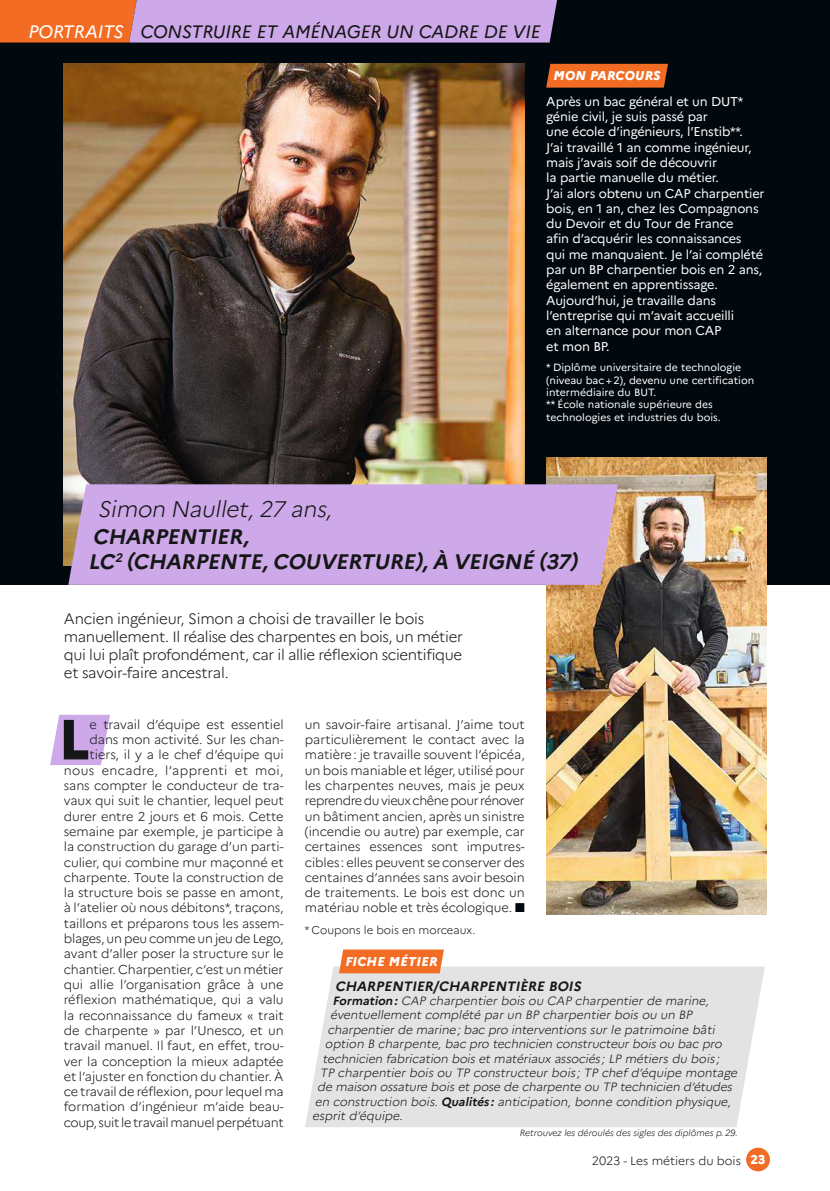
<style>
.page{position:relative;width:830px;height:1191px;background:#fff}
.page>*{position:absolute;margin:0;border:0;box-sizing:border-box;transform-origin:0 0}
.t1{font:800 56.4px "Marianne";color:#151616}
.t2{font:italic 300 22.5px "Marianne";color:#151616}
.t3{font:italic 700 21px/25.2px "Marianne";letter-spacing:-.015em;color:#151616}
.t4{font:italic 18px "Marianne";letter-spacing:-.01em;color:#151616}
.t5{font:italic 18px "Marianne";letter-spacing:-.01em;color:#fff}
.t6{font:300 15px/18px "Marianne";letter-spacing:-.025em;color:#151616}
.t7{font:italic 700 13.5px "Marianne";color:#151616}
.t8{font:300 12.75px/15.3px "Marianne";letter-spacing:-.005em;color:#151616;text-align:right}
.t9{font:12.75px/15.3px "Marianne";letter-spacing:-.015em;color:#fff}
.t10{font:italic 800 12.75px "Marianne";letter-spacing:.02em;color:#fff}
.t11{font:800 12.75px "Marianne";color:#fff}
.t12{font:italic 300 12px "Marianne";color:#151616}
.t13{font:300 12px "Marianne";color:#151616}
.t14{font:300 11.25px "Marianne";color:#151616}
.t15{font:10.5px/12.3px "Marianne";color:#fff}
.t16{font:italic 300 9px "Marianne";color:#151616}
.s1{color:#01080e}
.s2{font-weight:700}
</style>
<div class="page">
<div style="left:0;top:0;width:829px;height:585px;background:#01080e"></div>
<img style="left:64px;top:64px;width:460px;height:501px">
<img style="left:546px;top:457px;width:219px;height:457px">
<svg style="left:50px;top:715px;width:60px;height:50px;background:#d5b6ec"></svg>
<div style="left:746px;top:1147px;width:23px;height:24px;background:#f36c24;border-radius:50%"></div>
<div style="left:68px;top:484px;width:549px;height:101px;background:#cea9e9"></div>
<svg style="left:546px;top:64px;width:121px;height:24px;background:#e86722"></svg>
<div style="left:305px;top:966px;width:459px;height:161px;background:#e3e3e3"></div>
<svg style="left:339px;top:949px;width:104px;height:24px;background:#f3732f"></svg>
<svg style="left:0;top:0;width:557px;height:43px;background:#d397b6"></svg>
<h3 class="t5" style="left:28px;top:26px;width:97px">PORTRAITS</h3>
<h3 class="t4" style="left:140px;top:26px;width:401px">CONSTRUIRE ET AMÉNAGER UN CADRE DE VIE</h3>
<p class="t10" style="left:553px;top:72px;width:108px">MON PARCOURS</p>
<p class="t9" style="left:546px;top:95px;width:220px">Après un bac général et un DUT* génie civil, je suis passé par<br>une école d’ingénieurs, l’Enstib**.<br>J’ai travaillé 1 an comme ingénieur, mais j’avais soif de découvrir<br>la partie manuelle du métier.<br>J’ai alors obtenu un CAP charpentier bois, en 1 an, chez les Compagnons du Devoir et du Tour de France<br>afin d’acquérir les connaissances<br>qui me manquaient. Je l’ai complété par un BP charpentier bois en 2 ans, également en apprentissage.<br>Aujourd’hui, je travaille dans l’entreprise qui m’avait accueilli<br>en alternance pour mon CAP<br>et mon BP.</p>
<p class="t15" style="left:546px;top:363px;width:209px">* Diplôme universitaire de technologie (niveau bac+2), devenu une certification intermédiaire du BUT.<br>** École nationale supérieure des technologies et industries du bois.</p>
<h2 class="t2" style="left:97px;top:501px;width:239px">Simon Naullet, 27 ans,</h2>
<h3 class="t3" style="left:88px;top:527px;width:494px">CHARPENTIER,<br>LC<sup>2</sup> (CHARPENTE, COUVERTURE), À VEIGNÉ (37)</h3>
<p class="t6" style="left:64px;top:612px;width:400px">Ancien ingénieur, Simon a choisi de travailler le bois manuellement. Il réalise des charpentes en bois, un métier qui lui plaît profondément, car il allie réflexion scientifique et savoir-faire ancestral.</p>
<p class="t8" style="left:64px;top:718px;width:221px">e travail d’équipe est essentiel dans mon activité. Sur les chan&shy;tiers, il y a le chef d’équipe qui nous encadre, l’apprenti et moi, sans compter le conducteur de tra&shy;vaux qui suit le chantier, lequel peut durer entre 2 jours et 6 mois. Cette semaine par exemple, je participe à la construction du garage d’un parti&shy;culier, qui combine mur maçonné et charpente. Toute la construction de la structure bois se passe en amont, à l’atelier où nous débitons*, traçons, taillons et préparons tous les assem&shy;blages, un peu comme un jeu de Lego, avant d’aller poser la structure sur le chantier. Charpentier, c’est un métier qui allie l’organisation grâce à une réflexion mathématique, qui a valu la reconnaissance du fameux « trait de charpente » par l’Unesco, et un travail manuel. Il faut, en effet, trou&shy;ver la conception la mieux adaptée et l’ajuster en fonction du chantier. À ce travail de réflexion, pour lequel ma formation d’ingénieur m’aide beau&shy;coup, suit le travail manuel perpétuant</p>
<p class="t8" style="left:305px;top:718px;width:221px;text-align:justify">un savoir-faire artisanal. J’aime tout particulièrement le contact avec la matière: je travaille souvent l’épicéa, un bois maniable et léger, utilisé pour les charpentes neuves, mais je peux reprendre du vieux chêne pour rénover un bâtiment ancien, après un sinistre (incendie ou autre) par exemple, car certaines essences sont imputres&shy;cibles: elles peuvent se conserver des centaines d’années sans avoir besoin de traitements. Le bois est donc un matériau noble et très écologique. <span class="s1">■</span></p>
<h1 class="t1" style="left:58px;top:720px;width:33px">L</h1>
<p class="t14" style="left:305px;top:926px;width:172px">* Coupons le bois en morceaux.</p>
<p class="t10" style="left:345px;top:957px;width:94px">FICHE MÉTIER</p>
<p class="t7" style="left:335px;top:981px;width:249px">CHARPENTIER/CHARPENTIÈRE BOIS</p>
<p class="t12" style="left:332px;top:996px;width:379px"><span class="s2">Formation:</span> CAP charpentier bois ou CAP charpentier de marine,</p>
<p class="t12" style="left:330px;top:1011px;width:365px">éventuellement complété par un BP charpentier bois ou un BP</p>
<p class="t12" style="left:327px;top:1025px;width:390px">charpentier de marine; bac pro interventions sur le patrimoine bâti</p>
<p class="t12" style="left:325px;top:1039px;width:400px">option B charpente, bac pro technicien constructeur bois ou bac pro</p>
<p class="t12" style="left:322px;top:1054px;width:400px">technicien fabrication bois et matériaux associés ; LP métiers du bois ;</p>
<p class="t12" style="left:320px;top:1068px;width:420px">TP charpentier bois ou TP constructeur bois ; TP chef d’équipe montage</p>
<p class="t12" style="left:317px;top:1083px;width:418px">de maison ossature bois et pose de charpente ou TP technicien d’études</p>
<p class="t12" style="left:314px;top:1097px;width:419px">en construction bois. <span class="s2">Qualités :</span> anticipation, bonne condition physique,</p>
<p class="t12" style="left:312px;top:1111px;width:94px">esprit d’équipe.</p>
<p class="t16" style="left:519px;top:1129px;width:219px">Retrouvez les déroulés des sigles des diplômes p.29.</p>
<p class="t13" style="left:591px;top:1156px;width:150px">2023 - Les métiers du bois</p>
<p class="t11" style="left:750px;top:1154px;width:16px">23</p>
</div>
